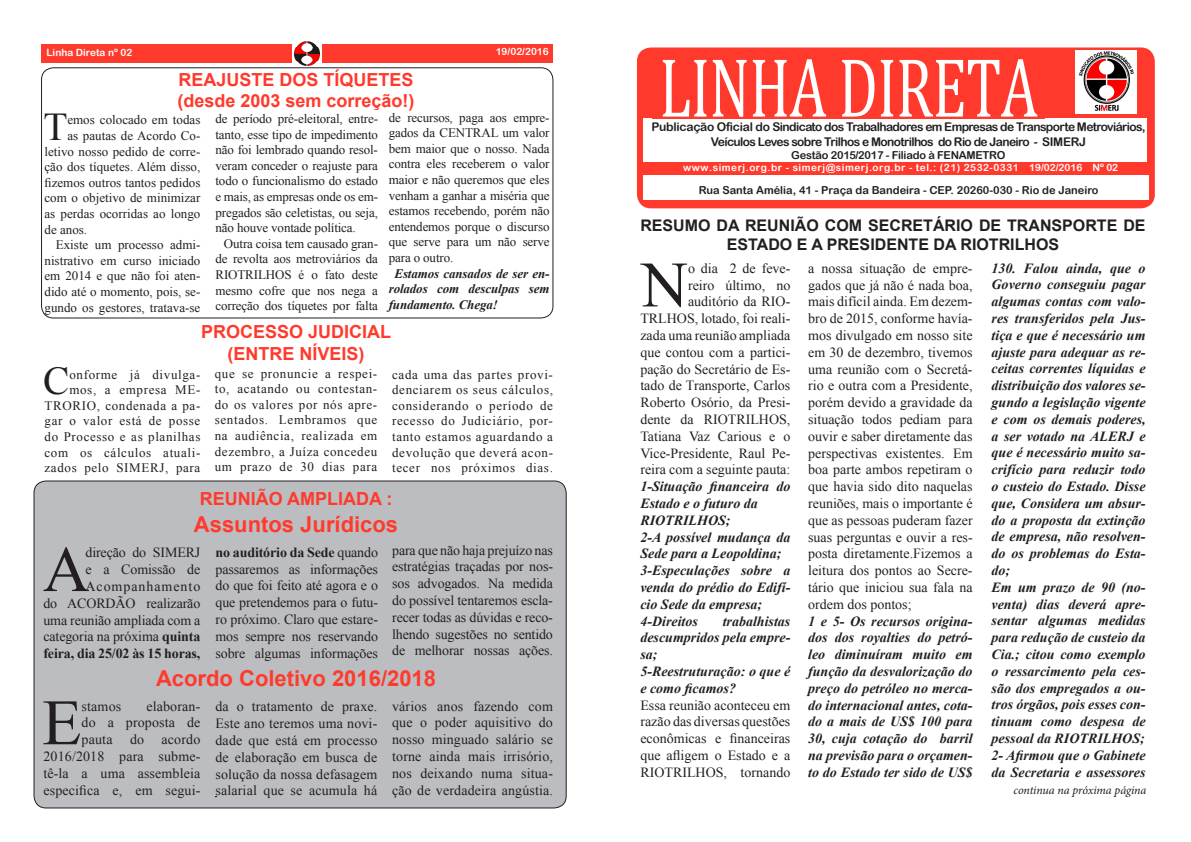
<style>
.page{position:relative;width:1191px;height:842px;background:#fff}
.page>*{position:absolute;margin:0;border:0;box-sizing:border-box;transform-origin:0 0}
.t1{font:85px "Cambria Math";letter-spacing:-.01em;color:#fff;scale:.7 1}
.t2{font:64.7px "Times New Roman";color:#231f20}
.t3{font:39.4px "Times New Roman";color:#231f20}
.t4{font:700 22px "Arial";color:#ff3a2d}
.t5{font:700 18px/21.6px "Arial";color:#ff3a2d}
.t6{font:700 16px/19.2px "Arial";color:#231f20;text-align:center}
.t7{font:14px/16.8px "Times New Roman";color:#231f20;text-align:justify}
.t8{font:italic 700 14px/16.8px "Times New Roman";color:#231f20}
.t9{font:13px/15.6px "Times New Roman";color:#231f20;text-align:justify}
.t10{font:13px/15.6px "Times New Roman";letter-spacing:.05em;color:#231f20;text-align:right}
.t11{font:italic 700 13px/15.6px "Times New Roman";letter-spacing:-.01em;color:#231f20;text-align:justify}
.t12{font:12px "Arial Rounded MT Bold";letter-spacing:-.05em;color:#231f20}
.t13{font:italic 12px "Minion Pro";letter-spacing:-.01em;color:#231f20}
.t14{font:11px "Arial Rounded MT Bold";color:#231f20}
.t15{font:11px "Arial Rounded MT Bold";letter-spacing:-.02em;color:#231f20}
.t16{font:10px "Arial Rounded MT Bold";letter-spacing:.05em;color:#fff}
.t17{font:10px "Arial Rounded MT Bold";color:#fff}
.s1{font-weight:700}
</style>
<div class="page">
<div style="left:34px;top:481px;width:532px;height:327px;background:#bcbdc0;border-radius:12px"></div>
<div style="left:42px;top:45px;width:511px;height:18px;background:#ff3a2d"></div>
<img style="left:292px;top:41px;width:29px;height:26px">
<div style="left:639px;top:49px;width:513px;height:157px;background:#ff3a2d;border-radius:12px"></div>
<div style="left:637px;top:47px;width:517px;height:161px;border:4px solid #ff3a2d;border-radius:12px"></div>
<div style="left:643px;top:118px;width:504px;height:44px;background:#fff"></div>
<div style="left:643px;top:175px;width:506px;height:17px;background:#fff"></div>
<div style="left:652px;top:50px;width:392px;height:69px;background:#ff3a2d"></div>
<div style="left:643px;top:182px;width:506px;height:18px;background:#fff"></div>
<img style="left:1075px;top:50px;width:61px;height:64px">
<div style="left:41px;top:67px;width:512px;height:251px;border:1px solid #231f20;border-radius:12px"></div>
<p class="t17" style="left:47px;top:47px;width:87px">Linha Direta nº 02</p>
<p class="t16" style="left:496px;top:46px;width:55px">19/02/2016</p>
<p class="t5" style="left:177px;top:69px;width:239px;text-indent:146px">TÍQUETES (DESDE 2003 SEM CORREÇÃO!)</p>
<p class="t5" style="left:178px;top:69px;width:14px">REA</p>
<p class="t5" style="left:216px;top:69px;width:23px">JUSTE</p>
<p class="t5" style="left:279px;top:69px;width:14px">DOS</p>
<p class="t9" style="left:389px;top:109px;width:162px">de recursos, paga aos empre&shy;gados da CENTRAL um valor bem maior que o nosso. Nada contra eles receberem o valor maior e não queremos que eles venham a ganhar a miséria que estamos recebendo, porém não entendemos porque o discurso que serve para um não serve para o outro.</p>
<p class="t11" style="left:389px;top:265px;width:162px;text-indent:6px">Estamos cansados de ser en&shy;rolados com desculpas sem fundamento. Chega!</p>
<p class="t9" style="left:215px;top:111px;width:164px">de período pré-eleitoral, entre&shy;tanto, esse tipo de impedimento não foi lembrado quando resol&shy;veram conceder o reajuste para todo o funcionalismo do estado e mais, as empresas onde os em&shy;pregados são celetistas, ou seja, não houve vontade política.</p>
<p class="t9" style="left:215px;top:235px;width:164px;text-indent:9px">Outra coisa tem causado gran&shy;de revolta aos metroviários da RIOTRILHOS é o fato deste mesmo cofre que nos nega a correção dos tíquetes por falta</p>
<h3 class="t3" style="left:43px;top:100px;width:26px">T</h3>
<p class="t9" style="left:67px;top:112px;width:134px">emos colocado em todas</p>
<p class="t9" style="left:67px;top:128px;width:134px">as pautas de Acordo Co-</p>
<p class="t9" style="left:45px;top:143px;width:157px">letivo nosso pedido de corre-</p>
<p class="t9" style="left:45px;top:159px;width:157px">ção dos tíquetes. Além disso,</p>
<p class="t9" style="left:45px;top:174px;width:157px">fizemos outros tantos pedidos</p>
<p class="t9" style="left:45px;top:190px;width:157px">com o objetivo de minimizar</p>
<p class="t9" style="left:45px;top:206px;width:157px">as perdas ocorridas ao longo</p>
<p class="t9" style="left:45px;top:221px;width:44px">de anos.</p>
<p class="t9" style="left:56px;top:237px;width:146px">Existe um processo admi-</p>
<p class="t9" style="left:45px;top:252px;width:157px">nistrativo em curso iniciado</p>
<p class="t9" style="left:45px;top:268px;width:157px">em 2014 e que não foi aten-</p>
<p class="t9" style="left:45px;top:284px;width:157px">dido até o momento, pois, se-</p>
<p class="t9" style="left:45px;top:299px;width:157px">gundo os gestores, tratava-se</p>
<p class="t5" style="left:201px;top:322px;width:14px">PROCESSO</p>
<p class="t5" style="left:308px;top:322px;width:22px">JUDICIAL</p>
<p class="t5" style="left:227px;top:343px;width:19px">(ENTRE</p>
<p class="t5" style="left:299px;top:343px;width:67px">NÍVEIS)</p>
<h3 class="t3" style="left:43px;top:354px;width:28px">C</h3>
<p class="t10" style="left:45px;top:366px;width:157px">onforme já divulga&shy;mos, a empresa ME-<br>TRORIO, condenada a pa&shy;gar o valor está de posse do Processo e as planilhas com os cálculos atuali&shy;zados pelo SIMERJ, para</p>
<p class="t9" style="left:215px;top:365px;width:164px">que se pronuncie a respei&shy;to, acatando ou contestan&shy;do os valores por nós apre&shy;sentados. Lembramos que na audiência, realizada em dezembro, a Juíza concedeu um prazo de 30 dias para</p>
<p class="t9" style="left:392px;top:366px;width:162px">cada uma das partes provi&shy;denciarem os seus cálculos, considerando o período de recesso do Judiciário, por&shy;tanto estamos aguardando a devolução que deverá acon&shy;tecer nos próximos dias.</p>
<p class="t5" style="left:200px;top:489px;width:13px">REUNIÃO</p>
<p class="t5" style="left:287px;top:489px;width:13px">AMPLIADA</p>
<p class="t5" style="left:386px;top:489px;width:7px">:</p>
<h3 class="t4" style="left:194px;top:509px;width:206px">ASSUNTOS JURÍDICOS</h3>
<p class="t7" style="left:43px;top:544px;width:158px;text-align:right">direção do SIMERJ<br>e a Comissão de<br>Acompanhamento<br>do ACORDÃO realizarão uma reunião ampliada com a categoria na próxima <span class="s1">quinta feira, dia 25/02 às 15 horas,</span></p>
<p class="t7" style="left:215px;top:543px;width:164px"><span class="s1">no auditório da Sede</span> quando passaremos as informações do que foi feito até agora e o que pretendemos para o futu&shy;ro próximo. Claro que estare&shy;mos sempre nos reservando sobre algumas informações</p>
<p class="t7" style="left:392px;top:541px;width:162px">para que não haja prejuízo nas estratégias traçadas por nos&shy;sos advogados. Na medida do possível tentaremos escla&shy;recer todas as dúvidas e reco&shy;lhendo sugestões no sentido de melhorar nossas ações.</p>
<h2 class="t2" style="left:43px;top:526px;width:48px">A</h2>
<h3 class="t4" style="left:156px;top:663px;width:281px">ACORDO COLETIVO 2016/2018</h3>
<p class="t7" style="left:43px;top:697px;width:158px;text-align:right">elaboran-<br>do a proposta de<br>pauta do acordo<br>2016/2018 para subme&shy;tê-la a uma assembleia especifica e, em segui-</p>
<p class="t7" style="left:215px;top:698px;width:163px">da o tratamento de praxe.<br>Este ano teremos uma novi&shy;dade que está em processo de elaboração em busca de solução da nossa defasagem salarial que se acumula há</p>
<p class="t7" style="left:392px;top:697px;width:162px">vários anos fazendo com que o poder aquisitivo do nosso minguado salário se torne ainda mais irrisório, nos deixando numa situa&shy;ção de verdadeira angústia.</p>
<h2 class="t2" style="left:42px;top:679px;width:41px">E</h2>
<p class="t7" style="left:82px;top:697px;width:41px">stamos</p>
<h1 class="t1" style="left:659px;top:38px;width:542px">LINHA DIRETA</h1>
<p class="t12" style="left:711px;top:134px;width:377px">Veículos Leves sobre Trilhos e Monotrilhos do Rio de Janeiro - SIMERJ</p>
<p class="t15" style="left:791px;top:149px;width:216px">Gestão 2015/2017 - Filiado à FENAMETRO</p>
<p class="t16" style="left:683px;top:162px;width:436px">www.simerj.org.br - simerj@simerj.org.br - tel.: (21) 2532-0331 19/02/2016 Nº 02</p>
<p class="t14" style="left:699px;top:184px;width:401px">Rua Santa Amélia, 41 - Praça da Bandeira - CEP. 20260-030 - Rio de Janeiro</p>
<p class="t12" style="left:651px;top:120px;width:495px">Publicação Oficial do Sindicato dos Trabalhadores em Empresas de Transporte Metroviários,</p>
<p class="t6" style="left:640px;top:216px;width:507px">RESUMO DA REUNIÃO COM SECRETÁRIO DE TRANSPORTE DE<br>ESTADO E A PRESIDENTE DA RIOTRILHOS</p>
<p class="t7" style="left:640px;top:259px;width:152px;text-align:right">o dia 2 de feve-<br>reiro último, no auditório da RIO-<br>TRLHOS, lotado, foi reali&shy;zada uma reunião ampliada que contou com a partici&shy;pação do Secretário de Es&shy;tado de Transporte, Carlos<br>Roberto Osório, da Presi&shy;dente da RIOTRILHOS,<br>Tatiana Vaz Carious e o<br>Vice-Presidente, Raul Pe&shy;reira com a seguinte pauta:</p>
<p class="t8" style="left:640px;top:478px;width:152px">1-Situação financeira do<br>Estado e o futuro da<br>RIOTRILHOS;<br>2-A possível mudança da<br>Sede para a Leopoldina;<br>3-Especulações sobre a venda do prédio do Edifí&shy;cio Sede da empresa;<br>4-Direitos</p>
<h2 class="t2" style="left:641px;top:241px;width:48px">N</h2>
<p class="t8" style="left:640px;top:612px;width:152px;text-indent:82px">trabalhistas descumpridos pela empre&shy;sa;<br>5-Reestruturação: o que é e como ficamos?</p>
<p class="t7" style="left:640px;top:696px;width:152px">Essa reunião aconteceu em razão das diversas questões econômicas e financeiras que afligem o Estado e a RIOTRILHOS, tornando</p>
<p class="t7" style="left:808px;top:259px;width:166px">a nossa situação de empre&shy;gados que já não é nada boa, mais difícil ainda. Em dezem&shy;bro de 2015, conforme havía&shy;mos divulgado em nosso site em 30 de dezembro, tivemos uma reunião com o Secretá&shy;rio e outra com a Presidente, porém devido a gravidade da situação todos pediam para ouvir e saber diretamente das perspectivas existentes. Em boa parte ambos repetiram o que havia sido dito naquelas reuniões, mais o importante é que as pessoas puderam fazer suas perguntas e ouvir a res&shy;posta diretamente.Fizemos a leitura dos pontos ao Secre&shy;tário que iniciou sua fala na ordem dos pontos;</p>
<p class="t8" style="left:808px;top:612px;width:166px;text-align:justify">1 e 5- Os recursos origina&shy;dos dos royalties do petró&shy;leo diminuíram muito em função da desvalorização do preço do petróleo no merca&shy;do internacional antes, cota&shy;do a mais de US$ 100 para 30, cuja cotação do barril na previsão para o orçamen&shy;to do Estado ter sido de US$</p>
<p class="t8" style="left:991px;top:259px;width:156px">130. Falou ainda, que o<br>Governo conseguiu pagar algumas contas com valo&shy;res transferidos pela Jus&shy;tiça e que é necessário um ajuste para adequar as re&shy;ceitas correntes líquidas e distribuição dos valores se&shy;gundo a legislação vigente e com os demais poderes, a ser votado na ALERJ e que é necessário muito sa&shy;crifício para reduzir todo o custeio do Estado. Disse que, Considera um absur&shy;do a proposta da extinção de empresa, não resolven&shy;do os problemas do Esta&shy;do;<br>Em um prazo de 90 (no&shy;venta) dias deverá apre&shy;sentar algumas medidas para redução de custeio da<br>Cia.; citou como exemplo o ressarcimento pela ces&shy;são dos empregados a ou&shy;tros órgãos, pois esses con&shy;tinuam como despesa de pessoal da RIOTRILHOS;<br>2- Afirmou que o Gabinete da Secretaria e assessores</p>
<p class="t13" style="left:1013px;top:782px;width:134px">continua na próxima página</p>
</div>
